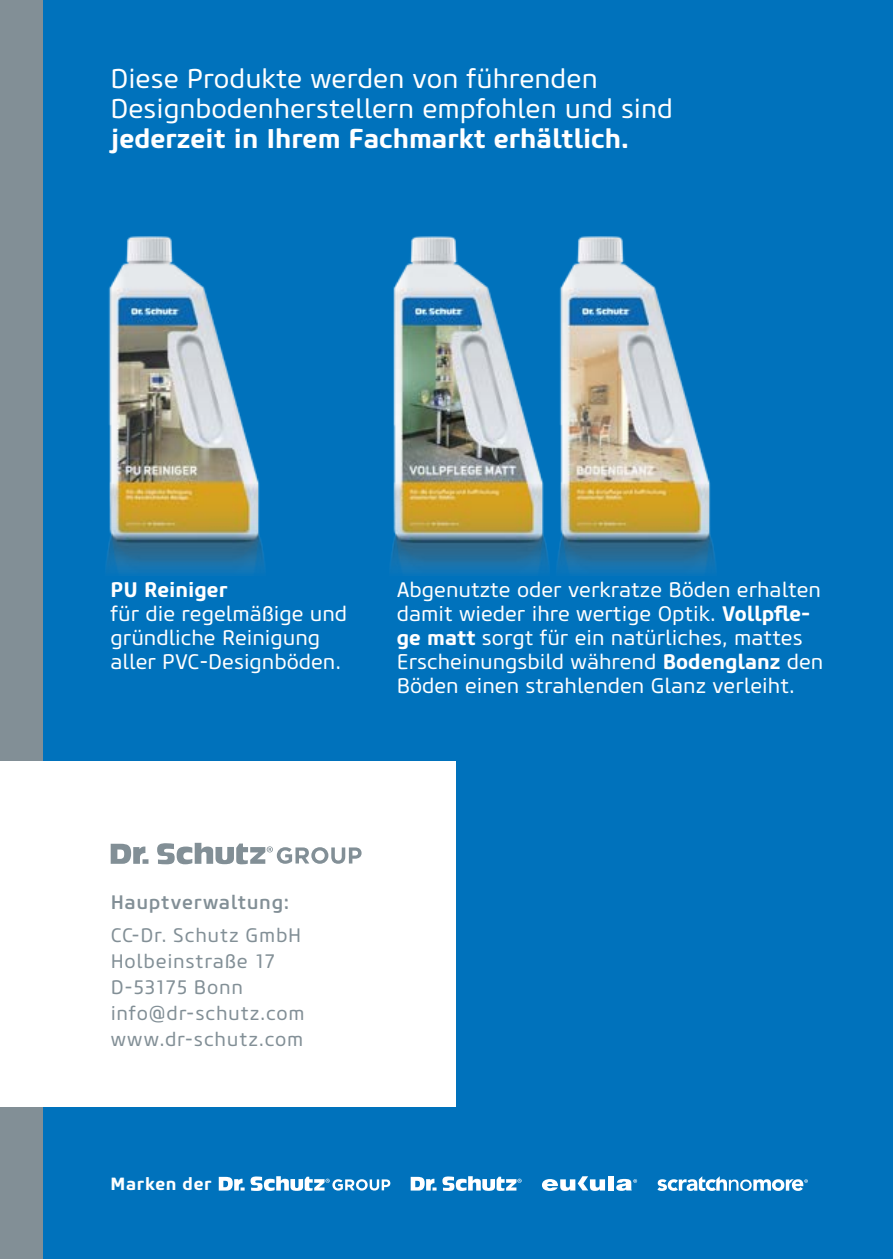
<style>
.page{position:relative;width:893px;height:1259px;background:#0072bc}
.page>*{position:absolute;margin:0;border:0;box-sizing:border-box;transform-origin:0 0}
.t1{font:27px/30px "Core Sans M45";color:#fff}
.t2{font:700 27px "Core Sans M65";color:#fff}
.t3{font:21px/24px "Core Sans M45";color:#fff}
.t4{font:700 21px "Core Sans M65";color:#fff}
.t5{font:19.5px/26.1px "Core Sans M45";letter-spacing:.04em;color:#828f96}
.t6{font:500 19.5px "Core Sans M55";letter-spacing:.035em;color:#828f96}
.t7{font:700 17.7px "Core Sans M65";letter-spacing:.035em;color:#fff}
.s1{font-family:"Core Sans M65";font-weight:700}
</style>
<div class="page">
<div style="left:0;top:0;width:43px;height:1259px;background:#828f96"></div>
<svg style="left:219px;top:1176px;width:171px;height:15px"></svg>
<svg style="left:411px;top:1176px;width:111px;height:15px"></svg>
<svg style="left:542px;top:1176px;width:63px;height:15px"></svg>
<div style="left:608px;top:1176px;width:6px;height:14px;background:#fff"></div>
<svg style="left:616px;top:1179px;width:21px;height:11px"></svg>
<svg style="left:657px;top:1176px;width:151px;height:15px"></svg>
<div style="left:0;top:761px;width:455px;height:346px;background:#fff"></div>
<svg style="left:111px;top:843px;width:251px;height:21px"></svg>
<img style="left:106px;top:236px;width:159px;height:338px">
<img style="left:390px;top:236px;width:159px;height:338px">
<img style="left:557px;top:236px;width:159px;height:338px">
<p class="t1" style="left:111px;top:64px;width:564px">Diese Produkte werden von führenden<br>Designbodenherstellern empfohlen und sind</p>
<p class="t2" style="left:111px;top:121px;width:520px">jederzeit in Ihrem Fachmarkt erhältlich.</p>
<p class="t4" style="left:111px;top:576px;width:118px">PU Reiniger</p>
<p class="t3" style="left:111px;top:602px;width:238px">für die regelmäßige und gründliche Reinigung aller PVC-Designböden.</p>
<p class="t3" style="left:397px;top:578px;width:428px">Abgenutzte oder verkratze Böden erhalten damit wieder ihre wertige Optik. <span class="s1">Vollpfle&shy;ge matt</span> sorgt für ein natürliches, mattes Erscheinungsbild während <span class="s1">Bodenglanz</span> den Böden einen strahlenden Glanz verleiht.</p>
<p class="t6" style="left:111px;top:890px;width:180px">Hauptverwaltung:</p>
<p class="t5" style="left:111px;top:922px;width:196px">CC-Dr. Schutz GmbH<br>Holbeinstraße 17<br>D-53175 Bonn info@dr-schutz.com www.dr-schutz.com</p>
<p class="t7" style="left:111px;top:1172px;width:103px">Marken der</p>
</div>
